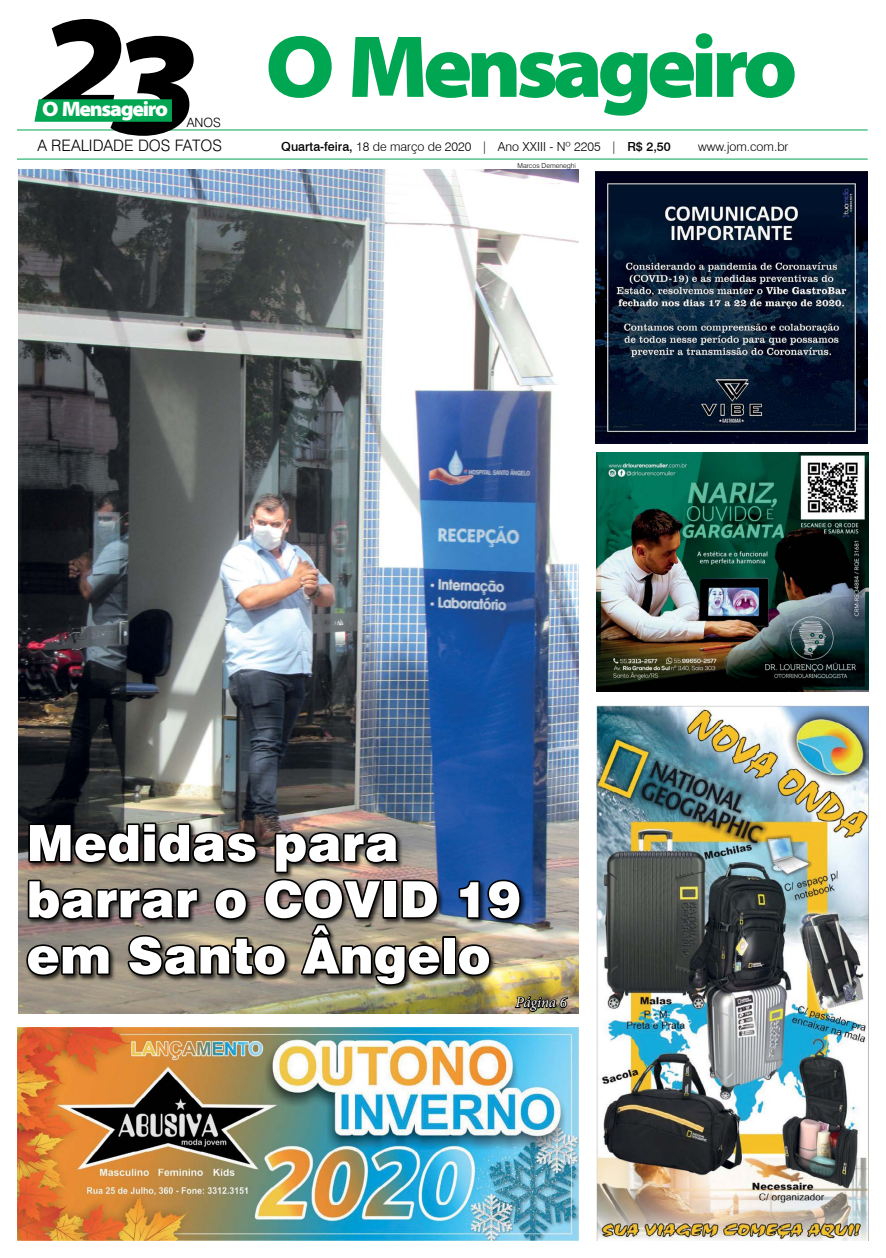
<style>
.page{position:relative;width:886px;height:1258px;background:#fff}
.page>*{position:absolute;margin:0;border:0;box-sizing:border-box;transform-origin:0 0}
.t1{font:italic 900 semi-expanded 148.25px "Myriad Pro";color:#000}
.t2{font:900 semi-expanded 88.75px "Myriad Pro";letter-spacing:-.065em;color:#00a651}
.t3{font:900 50px/56.2px "Swiss 721 BT";color:#fff}
.t4{font:900 semi-expanded 21px "Myriad Pro";letter-spacing:-.065em;color:#fff}
.t5{font:300 15.75px "Swiss 721 BT";color:#000}
.t6{font:italic 15px "Minion Pro";letter-spacing:-.015em;color:#fff}
.t7{font:300 12.75px "Swiss 721 BT";color:#000}
.t8{font:300 12.5px "Swiss 721 BT";color:#000}
.t9{font:300 6.88px "Swiss 721 BT";color:#000}
.s1{font-weight:500}
</style>
<div class="page">
<hr style="left:18px;top:130px;width:850px;height:1px;background:#00a651">
<div style="left:35px;top:100px;width:137px;height:21px;background:#00a651"></div>
<hr style="left:18px;top:159px;width:850px;height:1px;background:#00a651">
<img style="left:596px;top:706px;width:272px;height:534px">
<img style="left:596px;top:453px;width:272px;height:238px">
<img style="left:18px;top:1027px;width:561px;height:213px">
<img style="left:19px;top:170px;width:560px;height:843px">
<div style="left:25px;top:821px;width:502px;height:171px;background:#000;opacity:.75"></div>
<svg style="left:457px;top:878px;width:66px;height:44px"></svg>
<img style="left:25px;top:804px;width:417px;height:183px">
<div style="left:442px;top:936px;width:14px;height:39px;border:3px solid #000"></div>
<svg style="left:456px;top:943px;width:36px;height:35px"></svg>
<svg style="left:513px;top:995px;width:56px;height:18px"></svg>
<img style="left:596px;top:171px;width:271px;height:272px">
<h1 class="t1" style="left:36px;top:-24px;width:164px">23</h1>
<h3 class="t4" style="left:42px;top:95px;width:127px">O Mensageiro</h3>
<p class="t7" style="left:187px;top:115px;width:36px">ANOS</p>
<p class="t5" style="left:37px;top:136px;width:186px">A REALIDADE DOS FATOS</p>
<h2 class="t2" style="left:265px;top:7px;width:534px">O Mensageiro</h2>
<p class="t8" style="left:281px;top:139px;width:391px"><span class="s1">Quarta-feira,</span> 18 de março de 2020 | Ano XXIII - Nº 2205 | <span class="s1">R$ 2,50</span></p>
<p class="t8" style="left:698px;top:139px;width:92px">www.jom.com.br</p>
<p class="t9" style="left:517px;top:161px;width:60px">Marcos Demeneghi</p>
<h3 class="t3" style="left:27px;top:815px;width:496px">Medidas para barrar o COVID 19 em Santo Ângelo</h3>
<p class="t6" style="left:516px;top:992px;width:53px">Página 6</p>
</div>
